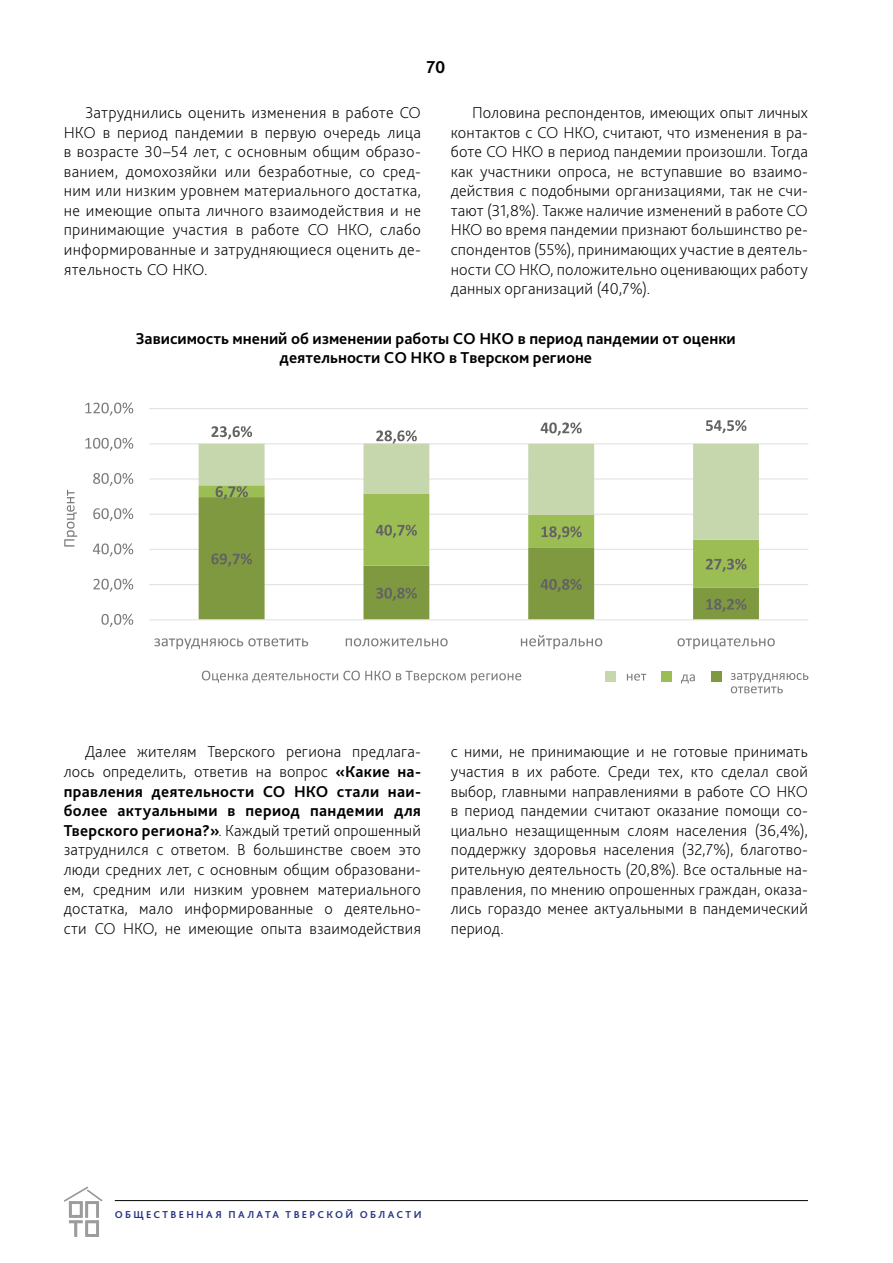
<style>
.page{position:relative;width:893px;height:1263px;background:#fff}
.page>*{position:absolute;margin:0;border:0;box-sizing:border-box;transform-origin:0 0}
.t1{font:700 18px "Bliss Pro";color:#000}
.t2{font:200 16.5px/19.5px "Bliss Pro";letter-spacing:.01em;color:#000;text-align:justify}
.t3{font:700 16.5px/18.8px "Bliss Pro";color:#000;text-align:center}
.t4{font:700 10.5px "Bliss Pro";letter-spacing:.22em;color:#283583}
.s1{font-weight:700}
</style>
<div class="page">
<svg style="left:64px;top:1186px;width:38px;height:51px"></svg>
<hr style="left:115px;top:1200px;width:693px;height:1px;background:#000">
<hr style="left:149px;top:584px;width:659px;height:1px;background:#e3e3e3">
<hr style="left:149px;top:549px;width:659px;height:1px;background:#e3e3e3">
<hr style="left:149px;top:514px;width:659px;height:1px;background:#e3e3e3">
<hr style="left:149px;top:478px;width:659px;height:2px;background:#e3e3e3">
<hr style="left:149px;top:443px;width:659px;height:1px;background:#e3e3e3">
<hr style="left:149px;top:408px;width:659px;height:1px;background:#e3e3e3">
<svg style="left:199px;top:588px;width:560px;height:31px"></svg>
<svg style="left:199px;top:540px;width:560px;height:48px"></svg>
<svg style="left:199px;top:444px;width:560px;height:96px"></svg>
<hr style="left:149px;top:619px;width:659px;height:1px;background:#e3e3e3">
<svg style="left:211px;top:553px;width:41px;height:13px"></svg>
<svg style="left:376px;top:588px;width:41px;height:13px"></svg>
<svg style="left:541px;top:579px;width:41px;height:13px"></svg>
<svg style="left:706px;top:599px;width:40px;height:13px"></svg>
<svg style="left:216px;top:486px;width:32px;height:13px"></svg>
<svg style="left:376px;top:525px;width:41px;height:13px"></svg>
<svg style="left:542px;top:526px;width:40px;height:13px"></svg>
<svg style="left:706px;top:559px;width:40px;height:13px"></svg>
<svg style="left:211px;top:426px;width:41px;height:13px"></svg>
<svg style="left:376px;top:430px;width:41px;height:13px"></svg>
<svg style="left:541px;top:422px;width:41px;height:14px"></svg>
<svg style="left:706px;top:420px;width:40px;height:13px"></svg>
<svg style="left:101px;top:614px;width:32px;height:13px"></svg>
<svg style="left:93px;top:578px;width:40px;height:14px"></svg>
<svg style="left:93px;top:543px;width:40px;height:13px"></svg>
<svg style="left:93px;top:508px;width:40px;height:13px"></svg>
<svg style="left:93px;top:473px;width:40px;height:13px"></svg>
<svg style="left:85px;top:438px;width:48px;height:13px"></svg>
<svg style="left:85px;top:402px;width:48px;height:14px"></svg>
<svg style="left:154px;top:638px;width:154px;height:11px"></svg>
<svg style="left:346px;top:638px;width:102px;height:8px"></svg>
<svg style="left:521px;top:635px;width:81px;height:14px"></svg>
<svg style="left:677px;top:638px;width:98px;height:11px"></svg>
<svg style="left:64px;top:490px;width:13px;height:57px"></svg>
<svg style="left:202px;top:671px;width:319px;height:12px"></svg>
<div style="left:605px;top:671px;width:10px;height:11px;background:#c7d7ad"></div>
<svg style="left:627px;top:674px;width:19px;height:7px"></svg>
<div style="left:661px;top:671px;width:11px;height:11px;background:#9cbc54"></div>
<svg style="left:681px;top:674px;width:14px;height:9px"></svg>
<div style="left:711px;top:671px;width:11px;height:11px;background:#7e9940"></div>
<svg style="left:731px;top:673px;width:77px;height:20px"></svg>
<p class="t1" style="left:426px;top:56px;width:20px">70</p>
<p class="t2" style="left:64px;top:102px;width:359px;text-indent:21px">Затруднились оценить изменения в работе СО НКО в период пандемии в первую очередь лица в возрасте 30–54 лет, с основным общим образо&shy;ванием, домохозяйки или безработные, со сред&shy;ним или низким уровнем материального достатка, не имеющие опыта личного взаимодействия и не принимающие участия в работе СО НКО, слабо информированные и затрудняющиеся оценить де&shy;ятельность СО НКО.</p>
<p class="t2" style="left:451px;top:102px;width:359px;text-indent:21px">Половина респондентов, имеющих опыт личных контактов с СО НКО, считают, что изменения в ра&shy;боте СО НКО в период пандемии произошли. Тогда как участники опроса, не вступавшие во взаимо&shy;действия с подобными организациями, так не счи&shy;тают (31,8%). Также наличие изменений в работе СО НКО во время пандемии признают большинство ре&shy;спондентов (55%), принимающих участие в деятель&shy;ности СО НКО, положительно оценивающих работу данных организаций (40,7%).</p>
<p class="t3" style="left:136px;top:329px;width:601px">Зависимость мнений об изменении работы СО НКО в период пандемии от оценки деятельности СО НКО в Тверском регионе</p>
<p class="t2" style="left:64px;top:742px;width:359px;text-indent:21px">Далее жителям Тверского региона предлага&shy;лось определить, ответив на вопрос <span class="s1">«Какие на&shy;правления деятельности СО НКО стали наи&shy;более актуальными в период пандемии для Тверского региона?»</span>. Каждый третий опрошенный затруднился с ответом. В большинстве своем это люди средних лет, с основным общим образовани&shy;ем, средним или низким уровнем материального достатка, мало информированные о деятельно&shy;сти СО НКО, не имеющие опыта взаимодействия</p>
<p class="t2" style="left:451px;top:742px;width:359px">с ними, не принимающие и не готовые принимать участия в их работе. Среди тех, кто сделал свой выбор, главными направлениями в работе СО НКО в период пандемии считают оказание помощи со&shy;циально незащищенным слоям населения (36,4%), поддержку здоровья населения (32,7%), благотво&shy;рительную деятельность (20,8%). Все остальные на&shy;правления, по мнению опрошенных граждан, оказа&shy;лись гораздо менее актуальными в пандемический период.</p>
<p class="t4" style="left:115px;top:1207px;width:308px">ОБЩЕСТВЕННАЯ ПАЛАТА ТВЕРСКОЙ ОБЛАСТИ</p>
</div>
